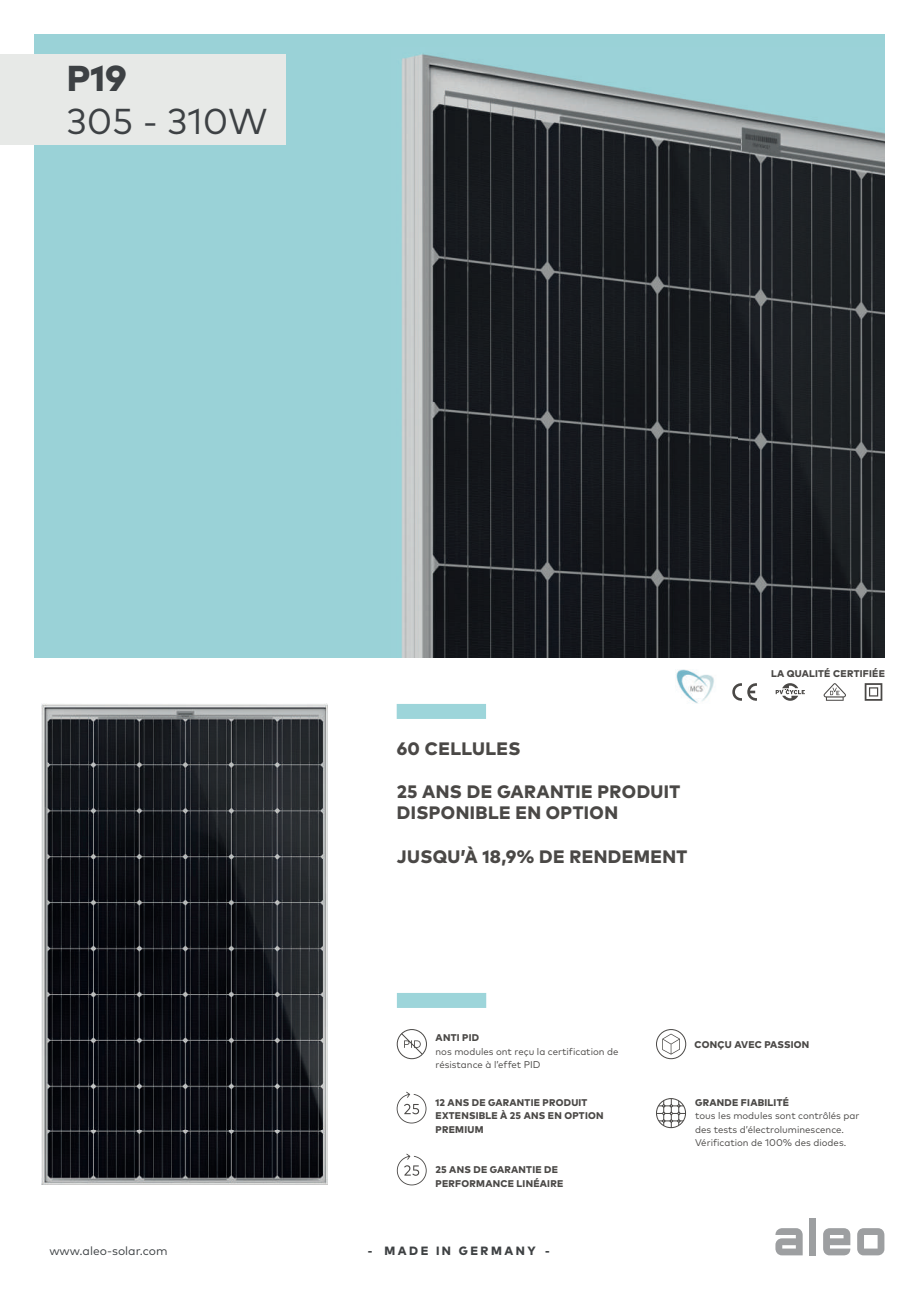
<style>
.page{position:relative;width:919px;height:1289px;background:#fff}
.page>*{position:absolute;margin:0;border:0;box-sizing:border-box;transform-origin:0 0}
.t1{font:36px "Mark Pro";color:#3d4144}
.t2{font:800 36px "Mark Pro";color:#3d4144}
.t3{font:800 18px/21.6px "Mark Pro";letter-spacing:.025em;color:#4a4846}
.t4{font:12px "Mark Pro";color:#3d4144}
.t5{font:800 12px "Mark Pro";letter-spacing:.21em;color:#3e4143}
.t6{font:800 9.75px/13.5px "Mark Pro";letter-spacing:.025em;color:#4a4846}
.t7{font:9.75px/13.5px "Mark Pro";color:#4a4846}
</style>
<div class="page">
<svg style="left:732px;top:683px;width:24px;height:18px"></svg>
<svg style="left:775px;top:683px;width:29px;height:17px"></svg>
<svg style="left:823px;top:683px;width:22px;height:17px"></svg>
<svg style="left:864px;top:683px;width:18px;height:17px"></svg>
<img style="left:676px;top:669px;width:38px;height:34px">
<div style="left:34px;top:34px;width:850px;height:623px;background:#9ad2d7"></div>
<svg style="left:775px;top:1228px;width:27px;height:27px"></svg>
<div style="left:809px;top:1217px;width:7px;height:38px;background:#9d9fa1"></div>
<svg style="left:823px;top:1228px;width:27px;height:27px"></svg>
<svg style="left:857px;top:1228px;width:27px;height:27px"></svg>
<div style="left:396px;top:704px;width:90px;height:15px;background:#9dd5da"></div>
<div style="left:397px;top:992px;width:89px;height:15px;background:#9dd5da"></div>
<div style="left:0;top:54px;width:286px;height:91px;background:#e7e9e7"></div>
<svg style="left:396px;top:1091px;width:30px;height:32px"></svg>
<div style="left:397px;top:1029px;width:30px;height:30px;border:1px solid #4a4846;border-radius:50%"></div>
<svg style="left:400px;top:1032px;width:23px;height:23px"></svg>
<div style="left:656px;top:1029px;width:30px;height:30px;border:1px solid #4a4846;border-radius:50%"></div>
<svg style="left:662px;top:1033px;width:18px;height:21px"></svg>
<svg style="left:656px;top:1098px;width:29px;height:29px"></svg>
<div style="left:656px;top:1098px;width:29px;height:29px;border:1px solid #4a4846;border-radius:50%"></div>
<svg style="left:397px;top:1153px;width:29px;height:32px"></svg>
<img style="left:884px;top:47px;width:1px;height:610px">
<img style="left:401px;top:54px;width:483px;height:603px">
<img style="left:41px;top:704px;width:286px;height:480px">
<h1 class="t2" style="left:67px;top:51px;width:61px">P19</h1>
<h1 class="t1" style="left:67px;top:94px;width:202px">305 - 310W</h1>
<p class="t4" style="left:49px;top:1241px;width:120px">www.aleo-solar.com</p>
<h2 class="t3" style="left:396px;top:736px;width:125px">60 CELLULES</h2>
<h2 class="t3" style="left:396px;top:779px;width:285px">25 ANS DE GARANTIE PRODUIT<br>DISPONIBLE EN OPTION</h2>
<h2 class="t3" style="left:396px;top:844px;width:292px">JUSQU’À 18,9% DE RENDEMENT</h2>
<p class="t6" style="left:771px;top:666px;width:115px">LA QUALITÉ CERTIFIÉE</p>
<p class="t6" style="left:435px;top:1030px;width:45px">ANTI PID</p>
<p class="t7" style="left:435px;top:1043px;width:184px">nos modules ont reçu la certification de résistance à l’effet PID</p>
<p class="t6" style="left:694px;top:1036px;width:116px">CONÇU AVEC PASSION</p>
<p class="t6" style="left:435px;top:1094px;width:169px">12 ANS DE GARANTIE PRODUIT<br>EXTENSIBLE À 25 ANS EN OPTION<br>PREMIUM</p>
<p class="t6" style="left:695px;top:1094px;width:95px">GRANDE FIABILITÉ</p>
<p class="t7" style="left:695px;top:1108px;width:166px">tous les modules sont contrôlés par des tests d’électroluminescence.<br>Vérification de 100% des diodes.</p>
<p class="t6" style="left:435px;top:1162px;width:129px">25 ANS DE GARANTIE DE<br>PERFORMANCE LINÉAIRE</p>
<p class="t5" style="left:368px;top:1240px;width:183px">- MADE IN GERMANY -</p>
</div>
